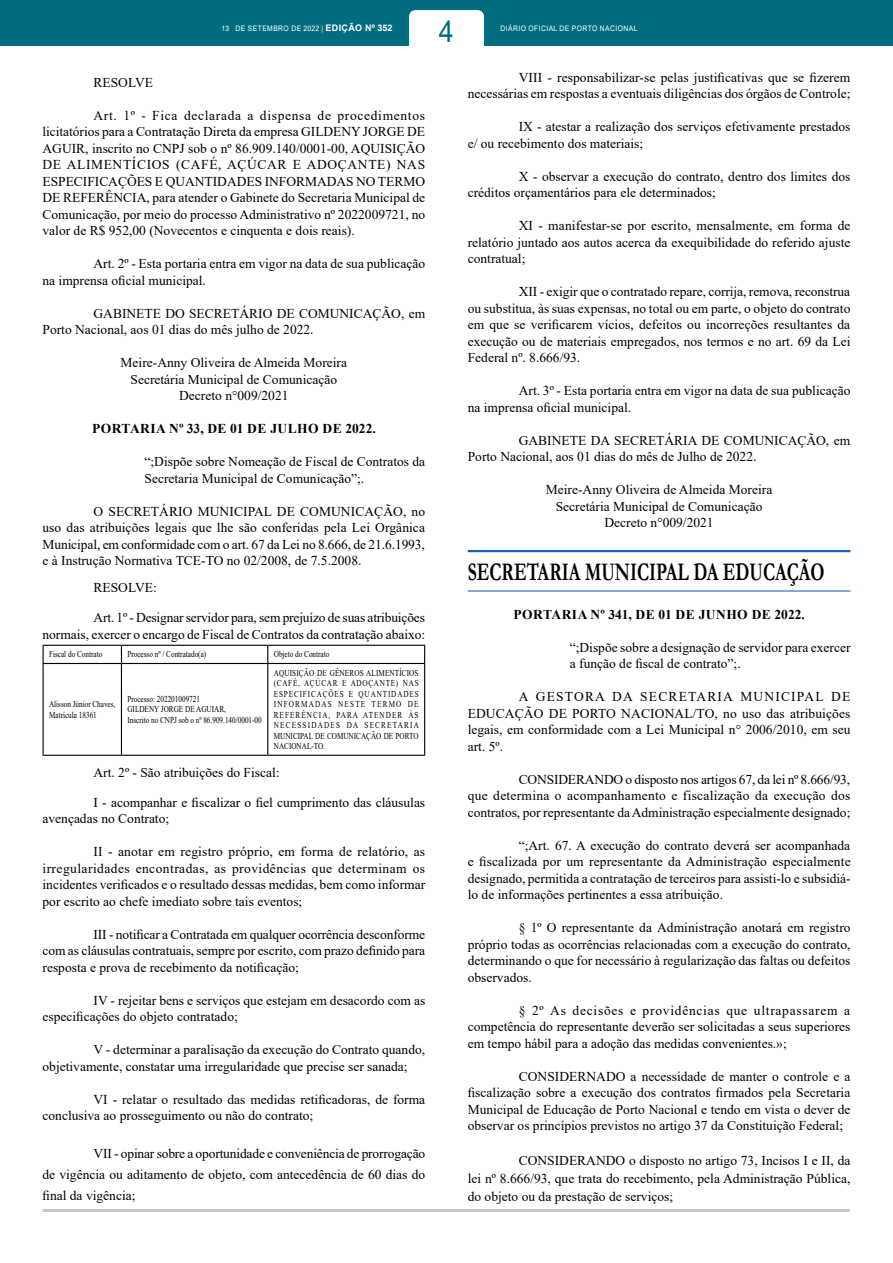
<style>
.page{position:relative;width:893px;height:1263px;background:#fff}
.page>*{position:absolute;margin:0;border:0;box-sizing:border-box;transform-origin:0 0}
.t1{font:30px "Arial";color:#006e80;scale:.9 1}
.t2{font:700 25.5px "Garamond";color:#000;scale:.7 1}
.t3{font:13.5px/16.5px "Times New Roman";color:#000;text-align:justify}
.t4{font:700 13.5px "Times New Roman";letter-spacing:.035em;color:#000}
.t5{font:9px/10.5px "Times New Roman";color:#000;scale:.8 1}
.t6{font:7.5px "Arial";letter-spacing:.065em;color:#fff;scale:.9 1}
.s1{font-weight:700;font-size:9px}
</style>
<div class="page">
<div style="left:0;top:0;width:893px;height:46px;background:#006e80"></div>
<div style="left:409px;top:10px;width:75px;height:57px;background:#fff;border-radius:6px"></div>
<hr style="left:43px;top:1209px;width:807px;height:3px;background:#c6c6c6">
<svg style="left:43px;top:645px;width:382px;height:110px"></svg>
<hr style="left:43px;top:663px;width:78px;height:1px;background:#000">
<hr style="left:43px;top:664px;width:1px;height:91px;background:#000">
<hr style="left:121px;top:663px;width:147px;height:1px;background:#000">
<hr style="left:121px;top:664px;width:1px;height:91px;background:#000">
<hr style="left:268px;top:663px;width:157px;height:1px;background:#000">
<hr style="left:267px;top:664px;width:1px;height:91px;background:#000">
<hr style="left:424px;top:664px;width:1px;height:91px;background:#000">
<hr style="left:43px;top:755px;width:78px;height:1px;background:#000">
<hr style="left:121px;top:755px;width:147px;height:1px;background:#000">
<hr style="left:268px;top:755px;width:157px;height:1px;background:#000">
<hr style="left:468px;top:550px;width:382px;height:2px;background:#1961ac">
<hr style="left:468px;top:590px;width:382px;height:1px;background:#1961ac">
<h1 class="t1" style="left:439px;top:11px;width:18px">4</h1>
<p class="t6" style="left:221px;top:24px;width:192px">13 DE SETEMBRO DE 2022 | <span class="s1">EDIÇÃO Nº 352</span></p>
<p class="t6" style="left:501px;top:24px;width:154px">DIÁRIO OFICIAL DE PORTO NACIONAL</p>
<p class="t3" style="left:94px;top:73px;width:61px">RESOLVE</p>
<p class="t3" style="left:43px;top:106px;width:384px;text-indent:51px">Art. 1º - Fica declarada a dispensa de procedimentos licitatórios para a Contratação Direta da empresa GILDENY JORGE DE AGUIR, inscrito no CNPJ sob o nº 86.909.140/0001-00, AQUISIÇÃO DE ALIMENTÍCIOS (CAFÉ, AÇÚCAR E ADOÇANTE) NAS ESPECIFICAÇÕES E QUANTIDADES INFORMADAS NO TERMO DE REFERÊNCIA, para atender o Gabinete do Secretaria Municipal de Comunicação, por meio do processo Administrativo nº 2022009721, no valor de R$ 952,00 (Novecentos e cinquenta e dois reais).</p>
<p class="t3" style="left:43px;top:255px;width:384px;text-indent:51px">Art. 2º - Esta portaria entra em vigor na data de sua publicação na imprensa oficial municipal.</p>
<p class="t3" style="left:43px;top:304px;width:384px;text-indent:51px">GABINETE DO SECRETÁRIO DE COMUNICAÇÃO, em<br>Porto Nacional, aos 01 dias do mês julho de 2022.</p>
<p class="t3" style="left:121px;top:354px;width:228px;text-align:center">Meire-Anny Oliveira de Almeida Moreira<br>Secretária Municipal de Comunicação<br>Decreto n°009/2021</p>
<p class="t4" style="left:92px;top:419px;width:285px">PORTARIA Nº 33, DE 01 DE JULHO DE 2022.</p>
<p class="t3" style="left:145px;top:453px;width:282px">“;Dispõe sobre Nomeação de Fiscal de Contratos da<br>Secretaria Municipal de Comunicação”;.</p>
<p class="t3" style="left:42px;top:502px;width:384px;text-indent:51px">O SECRETÁRIO MUNICIPAL DE COMUNICAÇÃO, no uso das atribuições legais que lhe são conferidas pela Lei Orgânica Municipal, em conformidade com o art. 67 da Lei no 8.666, de 21.6.1993, e à Instrução Normativa TCE-TO no 02/2008, de 7.5.2008.</p>
<p class="t3" style="left:94px;top:579px;width:65px">RESOLVE:</p>
<p class="t3" style="left:42px;top:609px;width:384px;text-align:right">Art. 1º - Designar servidor para, sem prejuízo de suas atribuições<br>normais, exercer o encargo de Fiscal de Contratos da contratação abaixo:</p>
<p class="t5" style="left:49px;top:649px;width:68px">Fiscal do Contrato</p>
<p class="t5" style="left:127px;top:649px;width:100px">Processo nº / Contratado(a)</p>
<p class="t5" style="left:274px;top:649px;width:71px">Objeto do Contrato</p>
<p class="t5" style="left:274px;top:667px;width:183px;text-align:justify">AQUISIÇÃO DE GÊNEROS ALIMENTÍCIOS (CAFÉ, AÇÚCAR E ADOÇANTE) NAS ESPECIFICAÇÕES E QUANTIDADES INFORMADAS NESTE TERMO DE REFERÊNCIA, PARA ATENDER ÀS NECESSIDADES DA SECRETARIA MUNICIPAL DE COMUNICAÇÃO DE PORTO NACIONAL-TO.</p>
<p class="t3" style="left:94px;top:764px;width:188px">Art. 2º - São atribuições do Fiscal:</p>
<p class="t3" style="left:43px;top:794px;width:384px;text-indent:51px">I - acompanhar e fiscalizar o fiel cumprimento das cláusulas avençadas no Contrato;</p>
<p class="t3" style="left:43px;top:843px;width:384px;text-indent:51px">II - anotar em registro próprio, em forma de relatório, as irregularidades encontradas, as providências que determinam os incidentes verificados e o resultado dessas medidas, bem como informar por escrito ao chefe imediato sobre tais eventos;</p>
<p class="t3" style="left:43px;top:925px;width:384px;text-indent:51px">III - notificar a Contratada em qualquer ocorrência desconforme com as cláusulas contratuais, sempre por escrito, com prazo definido para resposta e prova de recebimento da notificação;</p>
<p class="t3" style="left:43px;top:991px;width:384px;text-indent:51px">IV - rejeitar bens e serviços que estejam em desacordo com as especificações do objeto contratado;</p>
<p class="t3" style="left:43px;top:1041px;width:384px;text-indent:51px">V - determinar a paralisação da execução do Contrato quando, objetivamente, constatar uma irregularidade que precise ser sanada;</p>
<p class="t3" style="left:43px;top:1090px;width:384px;text-indent:51px">VI - relatar o resultado das medidas retificadoras, de forma conclusiva ao prosseguimento ou não do contrato;</p>
<p class="t3" style="left:43px;top:1142px;width:384px;line-height:21px;text-indent:51px">VII - opinar sobre a oportunidade e conveniência de prorrogação de vigência ou aditamento de objeto, com antecedência de 60 dias do final da vigência;</p>
<p class="t5" style="left:49px;top:699px;width:84px">Alisson Júnior Chaves,<br>Matrícula 18361</p>
<p class="t5" style="left:127px;top:693px;width:169px">Processo: 202201009721<br>GILDENY JORGE DE AGUIAR,<br>Inscrito no CNPJ sob o nº 86.909.140/0001-00</p>
<p class="t3" style="left:468px;top:68px;width:384px;text-align:right">VIII - responsabilizar-se pelas justificativas que se fizerem necessárias em respostas a eventuais diligências dos órgãos de Controle;</p>
<p class="t3" style="left:468px;top:118px;width:384px;text-indent:51px">IX - atestar a realização dos serviços efetivamente prestados e/ ou recebimento dos materiais;</p>
<p class="t3" style="left:468px;top:167px;width:384px;text-indent:51px">X - observar a execução do contrato, dentro dos limites dos créditos orçamentários para ele determinados;</p>
<p class="t3" style="left:468px;top:217px;width:384px;text-indent:51px">XI - manifestar-se por escrito, mensalmente, em forma de relatório juntado aos autos acerca da exequibilidade do referido ajuste contratual;</p>
<p class="t3" style="left:468px;top:283px;width:384px;text-indent:51px">XII - exigir que o contratado repare, corrija, remova, reconstrua ou substitua, às suas expensas, no total ou em parte, o objeto do contrato em que se verificarem vícios, defeitos ou incorreções resultantes da execução ou de materiais empregados, nos termos e no art. 69 da Lei Federal nº. 8.666/93.</p>
<p class="t3" style="left:468px;top:382px;width:384px;text-indent:51px">Art. 3º - Esta portaria entra em vigor na data de sua publicação na imprensa oficial municipal.</p>
<p class="t3" style="left:468px;top:431px;width:384px;text-indent:51px">GABINETE DA SECRETÁRIA DE COMUNICAÇÃO, em<br>Porto Nacional, aos 01 dias do mês de Julho de 2022.</p>
<p class="t3" style="left:546px;top:481px;width:228px;text-align:center">Meire-Anny Oliveira de Almeida Moreira<br>Secretária Municipal de Comunicação<br>Decreto n°009/2021</p>
<h2 class="t2" style="left:468px;top:554px;width:512px">SECRETARIA MUNICIPAL DA EDUCAÇÃO</h2>
<p class="t4" style="left:514px;top:604px;width:293px">PORTARIA Nº 341, DE 01 DE JUNHO DE 2022.</p>
<p class="t3" style="left:570px;top:638px;width:282px">“;Dispõe sobre a designação de servidor para exercer a função de fiscal de contrato”;.</p>
<p class="t3" style="left:468px;top:688px;width:384px;text-indent:51px">A GESTORA DA SECRETARIA MUNICIPAL DE EDUCAÇÃO DE PORTO NACIONAL/TO, no uso das atribuições legais, em conformidade com a Lei Municipal n° 2006/2010, em seu art. 5º.</p>
<p class="t3" style="left:468px;top:770px;width:384px;text-indent:51px">CONSIDERANDO o disposto nos artigos 67, da lei nº 8.666/93, que determina o acompanhamento e fiscalização da execução dos contratos, por representante da Administração especialmente designado;</p>
<p class="t3" style="left:468px;top:836px;width:384px;text-indent:51px">“;Art. 67. A execução do contrato deverá ser acompanhada e fiscalizada por um representante da Administração especialmente designado, permitida a contratação de terceiros para assisti-lo e subsidiá&shy;lo de informações pertinentes a essa atribuição.</p>
<p class="t3" style="left:468px;top:919px;width:384px;text-indent:51px">§ 1º O representante da Administração anotará em registro próprio todas as ocorrências relacionadas com a execução do contrato, determinando o que for necessário à regularização das faltas ou defeitos observados.</p>
<p class="t3" style="left:468px;top:1001px;width:384px;text-indent:51px">§ 2º As decisões e providências que ultrapassarem a competência do representante deverão ser solicitadas a seus superiores em tempo hábil para a adoção das medidas convenientes.»;</p>
<p class="t3" style="left:468px;top:1067px;width:384px;text-indent:51px">CONSIDERNADO a necessidade de manter o controle e a fiscalização sobre a execução dos contratos firmados pela Secretaria Municipal de Educação de Porto Nacional e tendo em vista o dever de observar os princípios previstos no artigo 37 da Constituição Federal;</p>
<p class="t3" style="left:468px;top:1151px;width:384px;line-height:18px;text-indent:51px">CONSIDERANDO o disposto no artigo 73, Incisos I e II, da lei nº 8.666/93, que trata do recebimento, pela Administração Pública, do objeto ou da prestação de serviços;</p>
</div>
